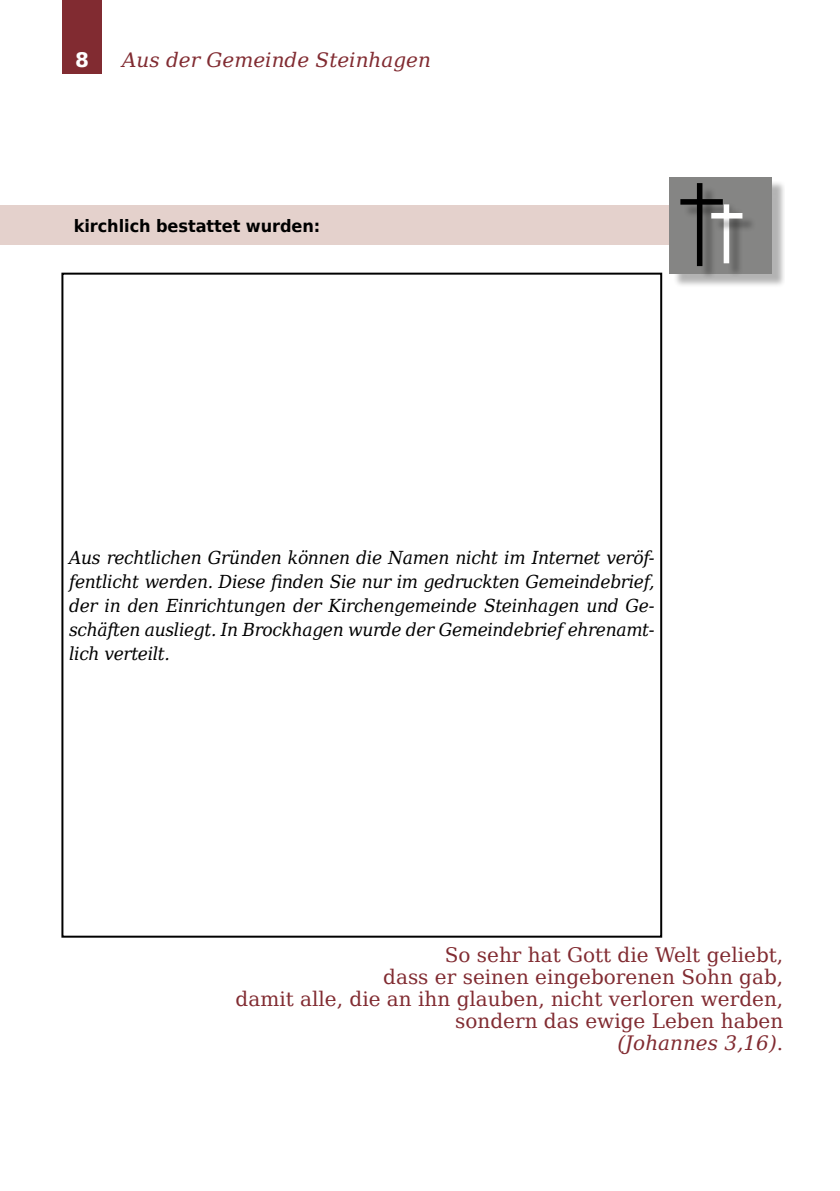
<style>
.page{position:relative;width:840px;height:1191px;background:#fff}
.page>*{position:absolute;margin:0;border:0;box-sizing:border-box;transform-origin:0 0}
.t1{font:20px/22px "DejaVu Serif";color:#812b31;text-align:right}
.t2{font:italic 20px "DejaVu Serif";color:#812b31}
.t3{font:700 20px "DejaVu Sans";color:#fff}
.t4{font:italic 18px/24px "DejaVu Serif";letter-spacing:-.02em;color:#000;text-align:justify;scale:.95 1}
.t5{font:700 17px "DejaVu Sans";letter-spacing:-.005em;color:#000;scale:.95 1}
.s1{font-style:italic}
</style>
<div class="page">
<div style="left:62px;top:0;width:40px;height:74px;background:#812b31"></div>
<div style="left:0;top:206px;width:670px;height:39px;background:#e4d1cc"></div>
<div style="left:672px;top:181px;width:112px;height:107px;background:#000;opacity:.3"></div>
<div style="left:669px;top:177px;width:102px;height:97px;background:#858584"></div>
<div style="left:699px;top:187px;width:17px;height:93px;background:#000;opacity:.3"></div>
<div style="left:696px;top:183px;width:6px;height:83px;background:#000"></div>
<div style="left:682px;top:203px;width:54px;height:15px;background:#000;opacity:.3"></div>
<div style="left:680px;top:199px;width:42px;height:6px;background:#000"></div>
<div style="left:726px;top:208px;width:16px;height:69px;background:#000;opacity:.3"></div>
<div style="left:723px;top:204px;width:5px;height:59px;background:#fff"></div>
<div style="left:713px;top:217px;width:42px;height:15px;background:#000;opacity:.3"></div>
<div style="left:710px;top:213px;width:32px;height:5px;background:#fff"></div>
<p class="t3" style="left:75px;top:44px;width:15px">8</p>
<p class="t2" style="left:122px;top:45px;width:310px">Aus der Gemeinde Steinhagen</p>
<p class="t5" style="left:74px;top:212px;width:261px">kirchlich bestattet wurden:</p>
<p class="t4" style="left:69px;top:545px;width:617px">Aus rechtlichen Gründen können die Namen nicht im Internet veröf&shy;fentlicht werden. Diese finden Sie nur im gedruckten Gemeindebrief, der in den Einrichtungen der Kirchengemeinde Steinhagen und Ge&shy;schäften ausliegt. In Brockhagen wurde der Gemeindebrief ehrenamt&shy;lich verteilt.</p>
<p class="t1" style="left:235px;top:943px;width:549px">So sehr hat Gott die Welt geliebt,<br>dass er seinen eingeborenen Sohn gab,<br>damit alle, die an ihn glauben, nicht verloren werden, sondern das ewige Leben haben<br><span class="s1">(Johannes 3,16)</span>.</p>
</div>
